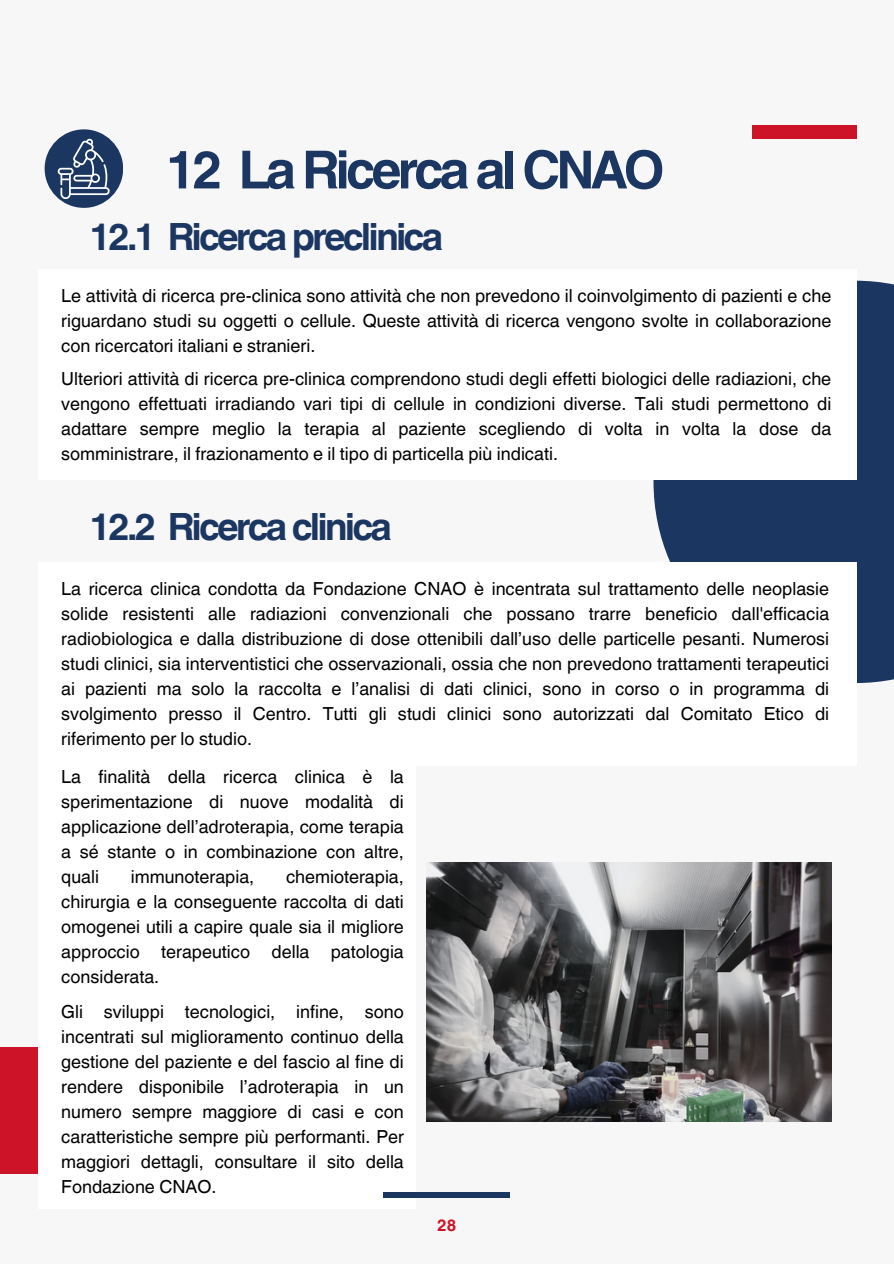
<style>
.page{position:relative;width:894px;height:1264px;background:#fff}
.page>*{position:absolute;margin:0;border:0;box-sizing:border-box;transform-origin:0 0}
.t1{font:700 52.5px "Helvetica World";letter-spacing:-.075em;color:#1a3661}
.t2{font:700 37.5px "Helvetica World";letter-spacing:-.075em;color:#1a3661}
.t3{font:18px/25px "Helvetica World";color:#000;text-align:justify}
.t4{font:700 16.5px "Helvetica World";color:#cd1327}
</style>
<div class="page">
<div style="left:0;top:0;width:893px;height:1263px;background:#f8f7f7"></div>
<div style="left:0;top:1047px;width:39px;height:126px;background:#cd1327"></div>
<div style="left:653px;top:281px;width:240px;height:402px;background:#1a3661"></div>
<img style="left:426px;top:862px;width:405px;height:259px">
<div style="left:45px;top:129px;width:78px;height:79px;background:#1a3661;border-radius:50%"></div>
<svg style="left:58px;top:138px;width:51px;height:61px"></svg>
<div style="left:38px;top:270px;width:818px;height:210px;background:#fff"></div>
<div style="left:38px;top:562px;width:818px;height:204px;background:#fff"></div>
<div style="left:38px;top:762px;width:377px;height:447px;background:#fff"></div>
<div style="left:751px;top:125px;width:105px;height:13px;background:#cd1327"></div>
<div style="left:383px;top:1192px;width:127px;height:5px;background:#1a3661"></div>
<p class="t1" style="left:166px;top:127px;width:500px">12 La Ricerca al CNAO</p>
<h2 class="t2" style="left:89px;top:206px;width:355px">12.1 Ricerca preclinica</h2>
<p class="t3" style="left:61px;top:283px;width:771px">Le attività di ricerca pre-clinica sono attività che non prevedono il coinvolgimento di pazienti e che riguardano studi su oggetti o cellule. Queste attività di ricerca vengono svolte in collaborazione con ricercatori italiani e stranieri.</p>
<h1 class="t3" style="left:61px;top:366px;width:771px">Ulteriori attività di ricerca pre-clinica comprendono studi degli effetti biologici delle radiazioni, che vengono effettuati irradiando vari tipi di cellule in condizioni diverse. Tali studi permettono di adattare sempre meglio la terapia al paziente scegliendo di volta in volta la dose da somministrare, il frazionamento e il tipo di particella più indicati.</h1>
<p class="t2" style="left:89px;top:495px;width:304px">12.2 Ricerca clinica</p>
<h2 class="t3" style="left:61px;top:576px;width:769px">La ricerca clinica condotta da Fondazione CNAO è incentrata sul trattamento delle neoplasie solide resistenti alle radiazioni convenzionali che possano trarre beneficio dall'efficacia radiobiologica e dalla distribuzione di dose ottenibili dall’uso delle particelle pesanti. Numerosi studi clinici, sia interventistici che osservazionali, ossia che non prevedono trattamenti terapeutici ai pazienti ma solo la raccolta e l’analisi di dati clinici, sono in corso o in programma di svolgimento presso il Centro. Tutti gli studi clinici sono autorizzati dal Comitato Etico di riferimento per lo studio.</h2>
<p class="t3" style="left:61px;top:763px;width:344px">La finalità della ricerca clinica è la sperimentazione di nuove modalità di applicazione dell’adroterapia, come terapia a sé stante o in combinazione con altre, quali</p>
<p class="t3" style="left:61px;top:863px;width:344px;text-indent:225px">chemioterapia, chirurgia e la conseguente raccolta di dati omogenei utili a capire quale sia il migliore approccio terapeutico della patologia considerata.</p>
<p class="t3" style="left:61px;top:998px;width:344px">Gli sviluppi tecnologici, infine, sono incentrati sul miglioramento continuo della gestione del paziente e del fascio al fine di rendere disponibile l’adroterapia in un numero sempre maggiore di casi e con caratteristiche sempre più performanti. Per maggiori dettagli, consultare il sito della Fondazione CNAO.</p>
<p class="t3" style="left:131px;top:863px;width:125px">immunoterapia,</p>
<p class="t4" style="left:437px;top:1211px;width:20px">28</p>
</div>
